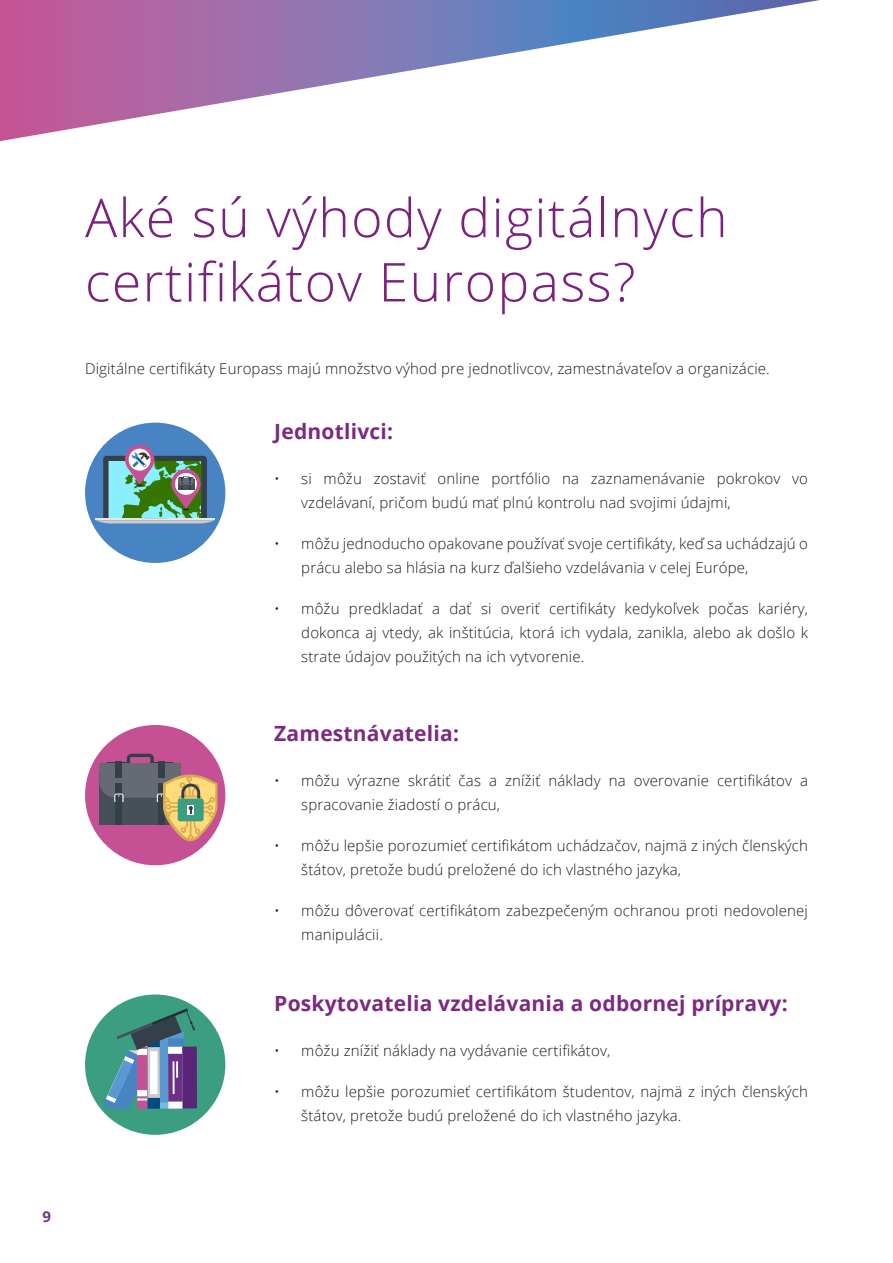
<style>
.page{position:relative;width:893px;height:1263px;background:#fff}
.page>*{position:absolute;margin:0;border:0;box-sizing:border-box;transform-origin:0 0}
.Page_Headings{font:300 53.55px/64.3px "Open Sans";letter-spacing:.025em;color:#7a227e}
.Sub_headings{font:700 21px "Open Sans";letter-spacing:.01em;color:#7d2981}
.Body{font:300 15px/24px "Open Sans";letter-spacing:.01em;color:#1b1b1a}
.t1{font:700 15px "Open Sans";color:#70368b}
</style>
<div class="page">
<svg style="left:0;top:0;width:820px;height:141px"></svg>
<div style="left:85px;top:423px;width:140px;height:140px;background:#4884c3;border-radius:50%"></div>
<div style="left:85px;top:725px;width:140px;height:140px;background:#c65094;border-radius:50%"></div>
<div style="left:85px;top:994px;width:140px;height:141px;background:#3b9e80;border-radius:50%"></div>
<svg style="left:96px;top:445px;width:119px;height:78px"></svg>
<svg style="left:99px;top:754px;width:118px;height:87px"></svg>
<div style="left:182px;top:1046px;width:15px;height:62px;background:#562f77"></div>
<svg style="left:103px;top:1008px;width:93px;height:101px"></svg>
<p class="Page_Headings" style="left:85px;top:184px;width:644px">Aké sú výhody digitálnych certifikátov Europass?</p>
<p class="Body" style="left:85px;top:356px;width:686px">Digitálne certifikáty Europass majú množstvo výhod pre jednotlivcov, zamestnávateľov a organizácie.</p>
<p class="Sub_headings" style="left:274px;top:416px;width:120px">Jednotlivci:</p>
<p class="Body" style="left:301px;top:466px;width:508px;text-indent:-27px">• si môžu zostaviť online portfólio na zaznamenávanie pokrokov vo vzdelávaní, pričom budú mať plnú kontrolu nad svojimi údajmi,</p>
<p class="Body" style="left:301px;top:531px;width:508px;text-indent:-27px">• môžu jednoducho opakovane používať svoje certifikáty, keď sa uchádzajú o prácu alebo sa hlásia na kurz ďalšieho vzdelávania v celej Európe,</p>
<p class="Body" style="left:301px;top:596px;width:508px;text-align:justify;text-indent:-27px">• môžu predkladať a dať si overiť certifikáty kedykoľvek počas kariéry, dokonca aj vtedy, ak inštitúcia, ktorá ich vydala, zanikla, alebo ak došlo k strate údajov použitých na ich vytvorenie.</p>
<p class="Sub_headings" style="left:274px;top:718px;width:186px">Zamestnávatelia:</p>
<p class="Body" style="left:301px;top:768px;width:508px;text-indent:-27px">• môžu výrazne skrátiť čas a znížiť náklady na overovanie certifikátov a spracovanie žiadostí o prácu,</p>
<p class="Body" style="left:301px;top:833px;width:508px;text-indent:-27px">• môžu lepšie porozumieť certifikátom uchádzačov, najmä z iných členských štátov, pretože budú preložené do ich vlastného jazyka,</p>
<p class="Body" style="left:301px;top:898px;width:508px;text-indent:-27px">• môžu dôverovať certifikátom zabezpečeným ochranou proti nedovolenej manipulácii.</p>
<p class="Sub_headings" style="left:274px;top:988px;width:515px">Poskytovatelia vzdelávania a odbornej prípravy:</p>
<p class="Body" style="left:274px;top:1038px;width:337px">• môžu znížiť náklady na vydávanie certifikátov,</p>
<p class="Body" style="left:301px;top:1079px;width:508px;text-indent:-27px">• môžu lepšie porozumieť certifikátom študentov, najmä z iných členských štátov, pretože budú preložené do ich vlastného jazyka.</p>
<p class="t1" style="left:43px;top:1205px;width:10px">9</p>
</div>
